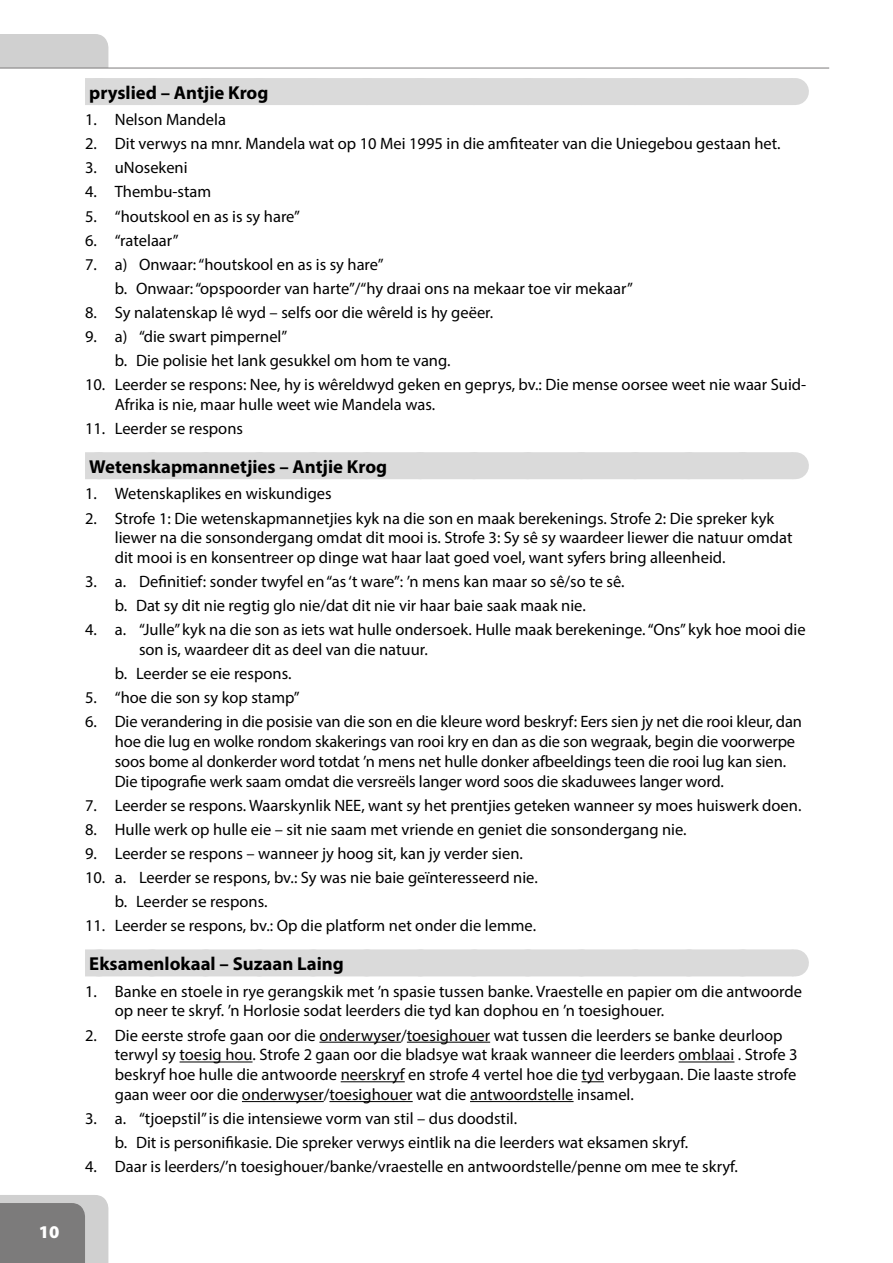
<style>
.page{position:relative;width:893px;height:1263px;background:#fff}
.page>*{position:absolute;margin:0;border:0;box-sizing:border-box;transform-origin:0 0}
.t1{font:700 18.75px "Myriad Pro";color:#000}
.t2{font:900 18px "Myriad Pro";color:#fff}
.t3{font:16.5px/19.8px "Myriad Pro";color:#000}
</style>
<div class="page">
<div style="left:0;top:34px;width:109px;height:34px;background:#d0d0d0"></div>
<svg style="left:0;top:1195px;width:109px;height:68px;background:#979696"></svg>
<hr style="left:0;top:68px;width:829px;height:1px;background:#7c7b7b">
<div style="left:85px;top:78px;width:709px;height:27px;background:#dadada"></div>
<svg style="left:794px;top:78px;width:1px;height:27px"></svg>
<div style="left:85px;top:452px;width:709px;height:27px;background:#dadada"></div>
<svg style="left:794px;top:452px;width:1px;height:27px"></svg>
<div style="left:85px;top:949px;width:709px;height:27px;background:#dadada"></div>
<svg style="left:155px;top:949px;width:613px;height:1px"></svg>
<svg style="left:794px;top:949px;width:1px;height:27px"></svg>
<hr style="left:319px;top:1042px;width:82px;height:1px;background:#000">
<hr style="left:407px;top:1042px;width:83px;height:1px;background:#000">
<hr style="left:180px;top:1061px;width:73px;height:1px;background:#000">
<hr style="left:679px;top:1061px;width:55px;height:1px;background:#000">
<hr style="left:341px;top:1081px;width:64px;height:1px;background:#000">
<svg style="left:581px;top:1081px;width:23px;height:1px"></svg>
<hr style="left:242px;top:1101px;width:82px;height:1px;background:#000">
<hr style="left:329px;top:1101px;width:84px;height:1px;background:#000">
<hr style="left:470px;top:1101px;width:104px;height:1px;background:#000">
<p class="t2" style="left:39px;top:1220px;width:22px">10</p>
<p class="t1" style="left:89px;top:81px;width:181px">pryslied – Antjie Krog</p>
<p class="t3" style="left:85px;top:110px;width:142px">1. Nelson Mandela</p>
<p class="t3" style="left:85px;top:134px;width:697px">2. Dit verwys na mnr. Mandela wat op 10 Mei 1995 in die amfiteater van die Uniegebou gestaan het.</p>
<p class="t3" style="left:85px;top:158px;width:104px">3. uNosekeni</p>
<p class="t3" style="left:85px;top:182px;width:128px">4. Thembu-stam</p>
<p class="t3" style="left:85px;top:206px;width:216px">5. “houtskool en as is sy hare”</p>
<p class="t3" style="left:85px;top:230px;width:95px">6. “ratelaar”</p>
<p class="t3" style="left:115px;top:252px;width:520px;line-height:24px;text-indent:-30px">7. a) Onwaar: “houtskool en as is sy hare”<br>b. Onwaar: “opspoorder van harte”/“hy draai ons na mekaar toe vir mekaar”</p>
<p class="t3" style="left:85px;top:302px;width:410px">8. Sy nalatenskap lê wyd – selfs oor die wêreld is hy geëer.</p>
<p class="t3" style="left:115px;top:324px;width:337px;line-height:24px;text-indent:-30px">9. a) “die swart pimpernel”<br>b. Die polisie het lank gesukkel om hom te vang.</p>
<p class="t3" style="left:115px;top:374px;width:693px;text-indent:-30px">10. Leerder se respons: Nee, hy is wêreldwyd geken en geprys, bv.: Die mense oorsee weet nie waar Suid-<br>Afrika is nie, maar hulle weet wie Mandela was.</p>
<p class="t3" style="left:85px;top:418px;width:160px">11. Leerder se respons</p>
<p class="t1" style="left:89px;top:455px;width:299px">Wetenskapmannetjies – Antjie Krog</p>
<p class="t3" style="left:85px;top:484px;width:248px">1. Wetenskaplikes en wiskundiges</p>
<p class="t3" style="left:115px;top:508px;width:679px;text-indent:-30px">2. Strofe 1: Die wetenskapmannetjies kyk na die son en maak berekenings. Strofe 2: Die spreker kyk liewer na die sonsondergang omdat dit mooi is. Strofe 3: Sy sê sy waardeer liewer die natuur omdat dit mooi is en konsentreer op dinge wat haar laat goed voel, want syfers bring alleenheid.</p>
<p class="t3" style="left:85px;top:569px;width:541px;line-height:24px;text-align:center">3. a. Definitief: sonder twyfel en “as ‘t ware”: ’n mens kan maar so sê/so te sê. b. Dat sy dit nie regtig glo nie/dat dit nie vir haar baie saak maak nie.</p>
<p class="t3" style="left:139px;top:620px;width:668px;text-indent:-54px">4. a. “Julle” kyk na die son as iets wat hulle ondersoek. Hulle maak berekeninge. “Ons” kyk hoe mooi die son is, waardeer dit as deel van die natuur.</p>
<p class="t3" style="left:115px;top:663px;width:178px">b. Leerder se eie respons.</p>
<p class="t3" style="left:85px;top:687px;width:216px">5. “hoe die son sy kop stamp”</p>
<p class="t3" style="left:115px;top:711px;width:689px;text-indent:-30px">6. Die verandering in die posisie van die son en die kleure word beskryf: Eers sien jy net die rooi kleur, dan hoe die lug en wolke rondom skakerings van rooi kry en dan as die son wegraak, begin die voorwerpe soos bome al donkerder word totdat ’n mens net hulle donker afbeeldings teen die rooi lug kan sien.<br>Die tipografie werk saam omdat die versreëls langer word soos die skaduwees langer word.</p>
<p class="t3" style="left:85px;top:795px;width:718px">7. Leerder se respons. Waarskynlik NEE, want sy het prentjies geteken wanneer sy moes huiswerk doen.</p>
<p class="t3" style="left:85px;top:819px;width:603px">8. Hulle werk op hulle eie – sit nie saam met vriende en geniet die sonsondergang nie.</p>
<p class="t3" style="left:85px;top:843px;width:439px">9. Leerder se respons – wanneer jy hoog sit, kan jy verder sien.</p>
<p class="t3" style="left:115px;top:865px;width:424px;line-height:24px;text-indent:-30px">10. a. Leerder se respons, bv.: Sy was nie baie geïnteresseerd nie. b. Leerder se respons.</p>
<p class="t3" style="left:85px;top:915px;width:453px">11. Leerder se respons, bv.: Op die platform net onder die lemme.</p>
<p class="t1" style="left:89px;top:952px;width:256px">Eksamenlokaal – Suzaan Laing</p>
<p class="t3" style="left:115px;top:981px;width:689px;text-indent:-30px">1. Banke en stoele in rye gerangskik met ’n spasie tussen banke. Vraestelle en papier om die antwoorde op neer te skryf. ’n Horlosie sodat leerders die tyd kan dophou en ’n toesighouer.</p>
<p class="t3" style="left:115px;top:1025px;width:684px;text-indent:-30px">2. Die eerste strofe gaan oor die onderwyser/toesighouer wat tussen die leerders se banke deurloop terwyl sy toesig hou. Strofe 2 gaan oor die bladsye wat kraak wanneer die leerders omblaai . Strofe 3 beskryf hoe hulle die antwoorde neerskryf en strofe 4 vertel hoe die tyd verbygaan. Die laaste strofe gaan weer oor die onderwyser/toesighouer wat die antwoordstelle insamel.</p>
<p class="t3" style="left:115px;top:1106px;width:575px;line-height:24px;text-indent:-30px">3. a. “tjoepstil” is die intensiewe vorm van stil – dus doodstil.<br>b. Dit is personifikasie. Die spreker verwys eintlik na die leerders wat eksamen skryf.</p>
<p class="t3" style="left:85px;top:1156px;width:654px">4. Daar is leerders/’n toesighouer/banke/vraestelle en antwoordstelle/penne om mee te skryf.</p>
</div>
